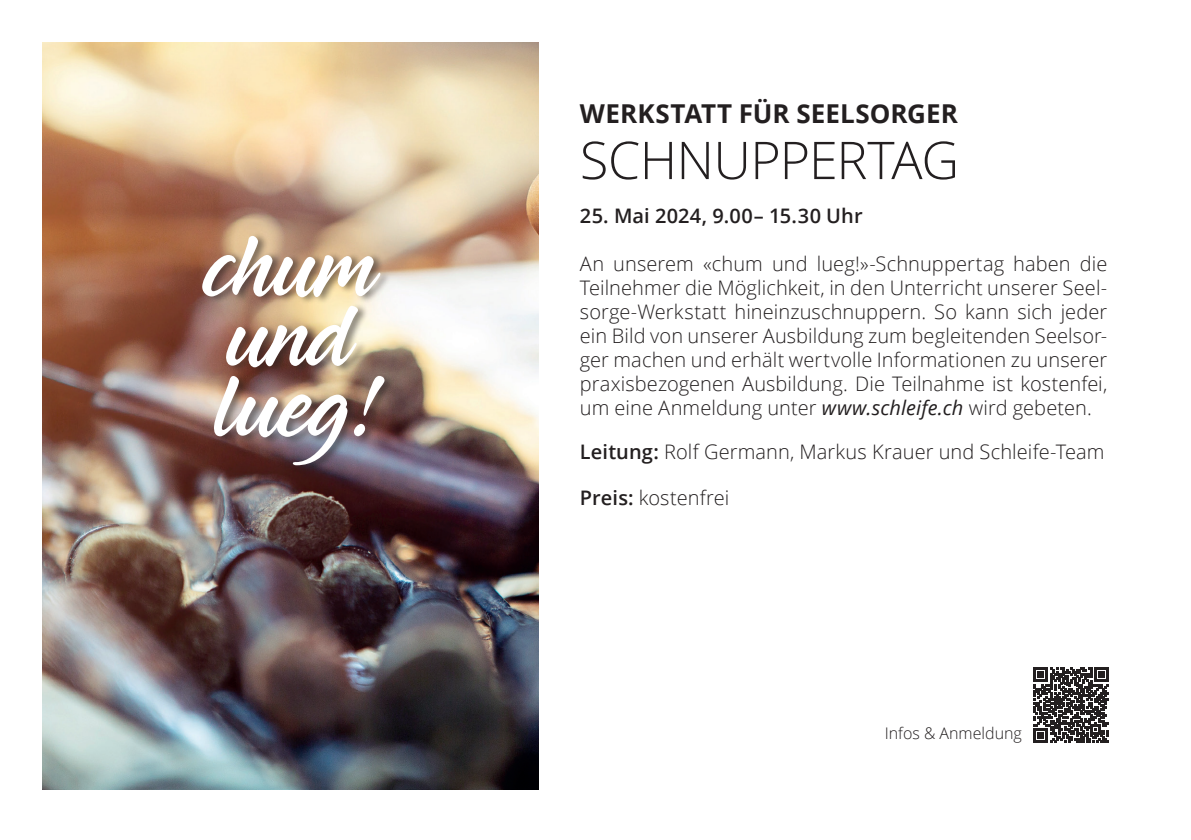
<style>
.page{position:relative;width:1191px;height:840px;background:#fff}
.page>*{position:absolute;margin:0;border:0;box-sizing:border-box;transform-origin:0 0}
.t1{font:88px/70px "Midnight Drive";color:#fff}
.t2{font:300 52px "Open Sans";letter-spacing:-.015em;color:#231f20}
.t3{font:700 26px "Open Sans";letter-spacing:.005em;color:#231f20}
.t4{font:300 20px/24px "Open Sans";letter-spacing:.005em;color:#231f20;text-align:justify}
.t5{font:600 20px "Open Sans";letter-spacing:.005em;color:#231f20}
.t6{font:300 16px "Open Sans";color:#231f20}
.s1{font-weight:400;font-style:italic}
.s2{font-weight:600}
</style>
<div class="page">
<svg style="left:1033px;top:667px;width:75px;height:75px"></svg>
<img style="left:43px;top:43px;width:496px;height:746px">
<div style="left:201px;top:232px;width:194px;height:241px;background:#231f20;opacity:.5"></div>
<h1 class="t1" style="left:206px;top:236px;width:177px">chum und lueg!</h1>
<h3 class="t3" style="left:580px;top:95px;width:379px">WERKSTATT FÜR SEELSORGER</h3>
<h2 class="t2" style="left:580px;top:124px;width:381px">SCHNUPPERTAG</h2>
<p class="t5" style="left:580px;top:202px;width:284px">25. Mai 2024, 9.00– 15.30 Uhr</p>
<p class="t4" style="left:580px;top:251px;width:529px">An unserem «chum und lueg!»-Schnuppertag haben die Teilnehmer die Möglichkeit, in den Unterricht unserer Seel&shy;sorge-Werkstatt hineinzuschnuppern. So kann sich jeder ein Bild von unserer Ausbildung zum begleitenden Seelsor&shy;ger machen und erhält wertvolle Informationen zu unserer praxisbezogenen Ausbildung. Die Teilnahme ist kostenfei, um eine Anmeldung unter <span class="s1">www.schleife.ch</span> wird gebeten.</p>
<p class="t4" style="left:580px;top:439px;width:526px"><span class="s2">Leitung:</span> Rolf Germann, Markus Krauer und Schleife-Team</p>
<p class="t4" style="left:580px;top:485px;width:151px"><span class="s2">Preis:</span> kostenfrei</p>
<p class="t6" style="left:884px;top:722px;width:139px">Infos &amp; Anmeldung</p>
</div>
